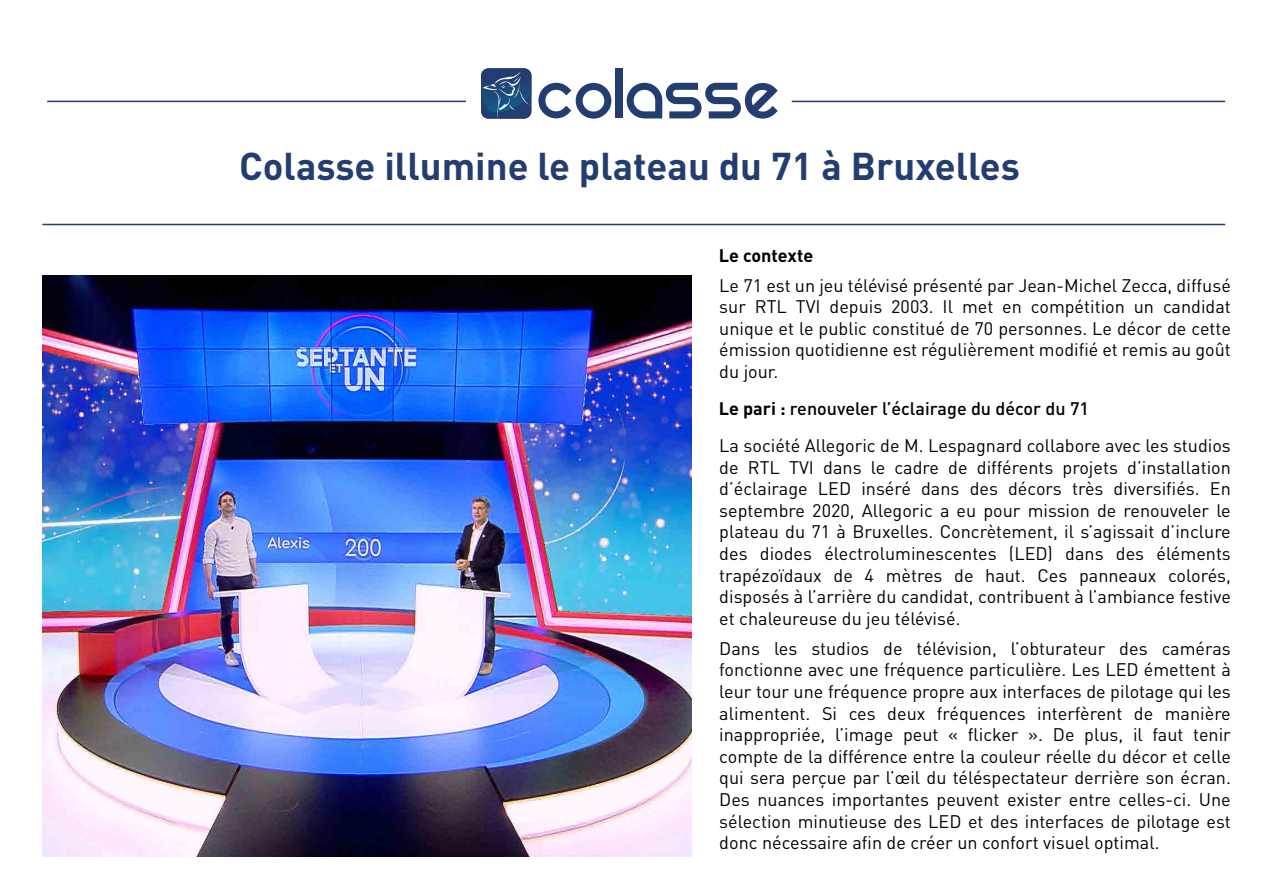
<style>
.page{position:relative;width:1263px;height:893px;background:#fff}
.page>*{position:absolute;margin:0;border:0;box-sizing:border-box;transform-origin:0 0}
.t1{font:700 38.25px "DIN Pro";color:#243d70}
.t2{font:18px/21.6px "DIN Pro";color:#000;text-align:justify}
.t3{font:500 18px "DIN Pro";color:#000}
.t4{font:700 18px "DIN Pro";color:#000}
.s1{font-weight:700}
</style>
<div class="page">
<div style="left:481px;top:68px;width:50px;height:51px;background:#243d70;border-radius:7px"></div>
<svg style="left:481px;top:68px;width:50px;height:49px"></svg>
<svg style="left:538px;top:83px;width:73px;height:36px"></svg>
<div style="left:615px;top:68px;width:7px;height:50px;background:#243d70"></div>
<svg style="left:627px;top:83px;width:151px;height:36px"></svg>
<hr style="left:47px;top:101px;width:419px;height:1px;background:#243d70">
<hr style="left:792px;top:101px;width:433px;height:1px;background:#243d70">
<hr style="left:42px;top:224px;width:1183px;height:1px;background:#243d70">
<img style="left:42px;top:276px;width:649px;height:580px">
<h1 class="t1" style="left:239px;top:141px;width:782px">Colasse illumine le plateau du 71 à Bruxelles</h1>
<p class="t4" style="left:719px;top:243px;width:96px">Le contexte</p>
<p class="t2" style="left:719px;top:273px;width:513px">Le 71 est un jeu télévisé présenté par Jean-Michel Zecca, diffusé sur RTL TVI depuis 2003. Il met en compétition un candidat unique et le public constitué de 70 personnes. Le décor de cette émission quotidienne est régulièrement modifié et remis au goût du jour.</p>
<p class="t3" style="left:719px;top:397px;width:372px"><span class="s1">Le pari :</span> renouveler l’éclairage du décor du 71</p>
<p class="t2" style="left:719px;top:434px;width:513px">La société Allegoric de M. Lespagnard collabore avec les studios de RTL TVI dans le cadre de différents projets d’installation d’éclairage LED inséré dans des décors très diversifiés. En septembre 2020, Allegoric a eu pour mission de renouveler le plateau du 71 à Bruxelles. Concrètement, il s’agissait d’inclure des diodes électroluminescentes (LED) dans des éléments trapézoïdaux de 4 mètres de haut. Ces panneaux colorés, disposés à l’arrière du candidat, contribuent à l’ambiance festive et chaleureuse du jeu télévisé.</p>
<p class="t2" style="left:719px;top:637px;width:513px">Dans les studios de télévision, l’obturateur des caméras fonctionne avec une fréquence particulière. Les LED émettent à leur tour une fréquence propre aux interfaces de pilotage qui les alimentent. Si ces deux fréquences interfèrent de manière inappropriée, l’image peut « flicker ». De plus, il faut tenir compte de la différence entre la couleur réelle du décor et celle qui sera perçue par l’œil du téléspectateur derrière son écran.<br>Des nuances importantes peuvent exister entre celles-ci. Une sélection minutieuse des LED et des interfaces de pilotage est donc nécessaire afin de créer un confort visuel optimal.</p>
</div>
